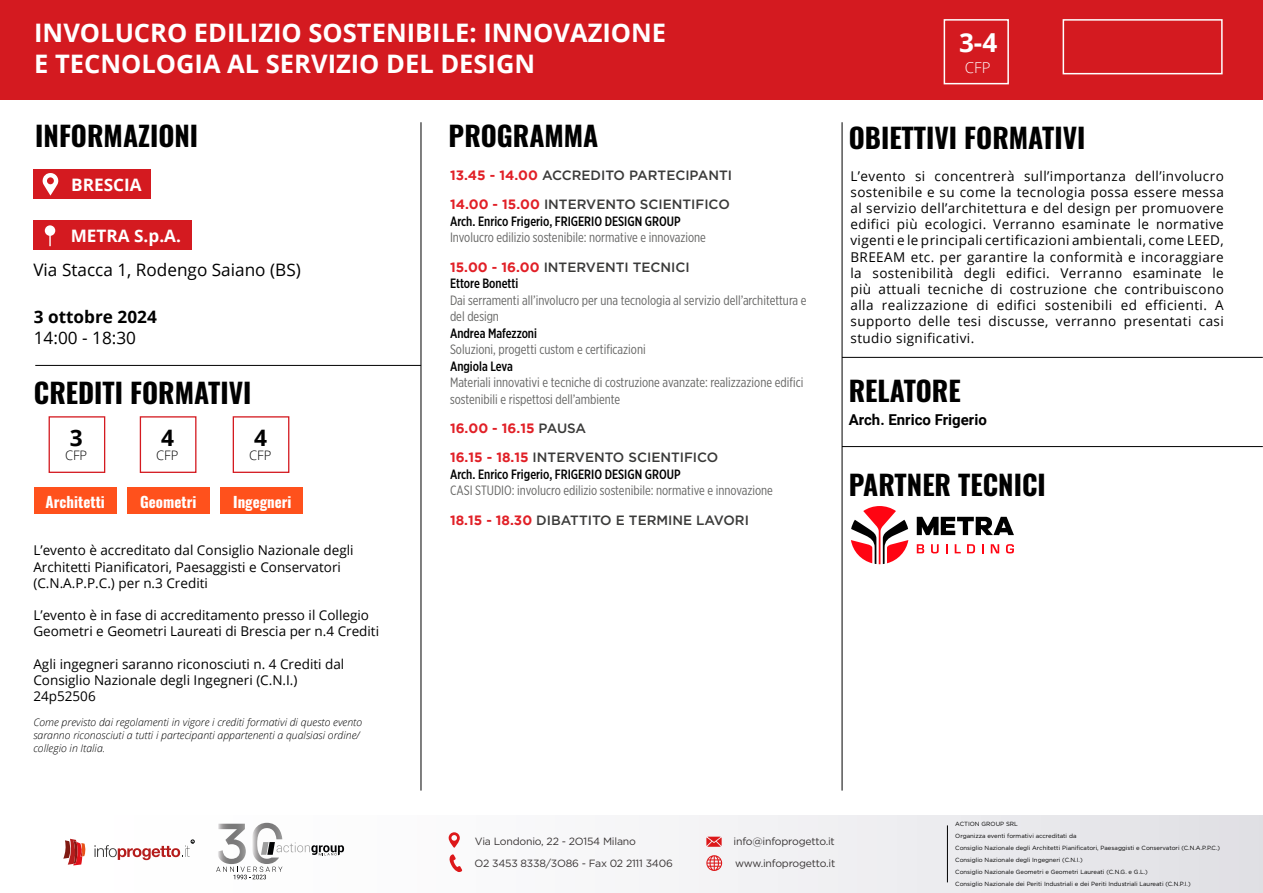
<style>
.page{position:relative;width:1263px;height:893px;background:#fff}
.page>*{position:absolute;margin:0;border:0;box-sizing:border-box;transform-origin:0 0}
.t1{font:700 27.6px "Oswald";color:#000}
.t2{font:700 26.1px "Open Sans";color:#fff}
.t3{font:700 25.5px/30.6px "Open Sans";color:#fff}
.t4{font:700 22.65px "Open Sans";color:#000}
.t5{font:17.1px "Open Sans";color:#000}
.t6{font:700 17.1px "Open Sans";color:#fff}
.t7{font:700 17.1px "Open Sans";color:#000}
.t8{font:700 15px "Roboto";color:#000}
.t9{font:300 15px "Open Sans";color:#fff}
.t10{font:700 14.85px "Oswald";color:#fff}
.t11{font:13.5px/16.2px "Open Sans";color:#000}
.t12{font:13.5px/16.5px "Gotham X Narrow";color:#666665}
.t13{font:500 13.5px/29.4px "Gotham";color:#3a3a39}
.t14{font:500 13.5px "Gotham X Narrow";color:#000}
.t15{font:300 13.05px "Open Sans";color:#000}
.t16{font:italic 300 10.5px/12.6px "Open Sans";color:#000}
.t17{font:10.5px "Gotham";letter-spacing:-.02em;color:#393535}
.t18{font:6px/12px "Gotham";color:#000}
.s1{font-weight:700;color:#e12027}
</style>
<div class="page">
<div style="left:0;top:815px;width:1263px;height:78px;background:linear-gradient(to right,#fff,#e3e3e7)"></div>
<svg style="left:449px;top:854px;width:13px;height:18px"></svg>
<svg style="left:706px;top:855px;width:16px;height:16px"></svg>
<svg style="left:706px;top:837px;width:16px;height:10px"></svg>
<svg style="left:449px;top:832px;width:11px;height:16px"></svg>
<hr style="left:947px;top:825px;width:1px;height:57px;background:#000">
<div style="left:0;top:0;width:1263px;height:99px;background:#d41a20"></div>
<hr style="left:421px;top:122px;width:1px;height:669px;background:#000">
<hr style="left:842px;top:122px;width:1px;height:669px;background:#000">
<div style="left:34px;top:169px;width:117px;height:30px;background:#d41a20"></div>
<div style="left:33px;top:220px;width:159px;height:30px;background:#d41a20"></div>
<div style="left:34px;top:488px;width:83px;height:26px;background:#ff511c"></div>
<div style="left:127px;top:488px;width:83px;height:26px;background:#ff511c"></div>
<div style="left:220px;top:488px;width:83px;height:26px;background:#ff511c"></div>
<svg style="left:42px;top:173px;width:17px;height:23px"></svg>
<div style="left:45px;top:225px;width:10px;height:11px;background:#fff;border-radius:5px"></div>
<div style="left:49px;top:416px;width:56px;height:57px;border:1px solid #d41a20"></div>
<div style="left:140px;top:416px;width:56px;height:57px;border:1px solid #d41a20"></div>
<div style="left:233px;top:416px;width:56px;height:57px;border:1px solid #d41a20"></div>
<hr style="left:35px;top:365px;width:386px;height:1px;background:#000">
<hr style="left:842px;top:446px;width:421px;height:1px;background:#000">
<hr style="left:842px;top:357px;width:421px;height:1px;background:#000">
<div style="left:944px;top:19px;width:65px;height:65px;border:2px solid #fff"></div>
<div style="left:1062px;top:19px;width:160px;height:55px;border:2px solid #fff"></div>
<svg style="left:63px;top:839px;width:24px;height:26px"></svg>
<svg style="left:95px;top:840px;width:99px;height:20px"></svg>
<svg style="left:216px;top:823px;width:128px;height:56px"></svg>
<svg style="left:917px;top:517px;width:97px;height:18px"></svg>
<svg style="left:917px;top:544px;width:7px;height:9px"></svg>
<svg style="left:931px;top:544px;width:8px;height:9px"></svg>
<svg style="left:955px;top:544px;width:6px;height:9px"></svg>
<svg style="left:967px;top:544px;width:8px;height:9px"></svg>
<svg style="left:991px;top:544px;width:8px;height:9px"></svg>
<svg style="left:1006px;top:544px;width:8px;height:9px"></svg>
<svg style="left:851px;top:506px;width:57px;height:58px"></svg>
<h3 class="t3" style="left:34px;top:17px;width:633px">INVOLUCRO EDILIZIO SOSTENIBILE: INNOVAZIONE<br>E TECNOLOGIA AL SERVIZIO DEL DESIGN</h3>
<h2 class="t2" style="left:959px;top:24px;width:40px">3-4</h2>
<p class="t9" style="left:965px;top:57px;width:27px">CFP</p>
<h1 class="t1" style="left:35px;top:122px;width:164px">INFORMAZIONI</h1>
<h1 class="t1" style="left:449px;top:122px;width:151px">PROGRAMMA</h1>
<h1 class="t1" style="left:849px;top:123px;width:238px">OBIETTIVI FORMATIVI</h1>
<p class="t6" style="left:71px;top:173px;width:72px">BRESCIA</p>
<p class="t6" style="left:71px;top:224px;width:112px">METRA S.p.A.</p>
<p class="t5" style="left:33px;top:258px;width:269px">Via Stacca 1, Rodengo Saiano (BS)</p>
<p class="t7" style="left:34px;top:305px;width:124px">3 ottobre 2024</p>
<p class="t5" style="left:34px;top:326px;width:104px">14:00 - 18:30</p>
<h1 class="t1" style="left:34px;top:378px;width:219px">CREDITI FORMATIVI</h1>
<h3 class="t4" style="left:70px;top:422px;width:14px">3</h3>
<h3 class="t4" style="left:161px;top:422px;width:14px">4</h3>
<h3 class="t4" style="left:254px;top:422px;width:14px">4</h3>
<p class="t15" style="left:65px;top:446px;width:24px">CFP</p>
<p class="t15" style="left:156px;top:446px;width:24px">CFP</p>
<p class="t15" style="left:249px;top:446px;width:24px">CFP</p>
<p class="t10" style="left:46px;top:494px;width:61px">Architetti</p>
<p class="t10" style="left:140px;top:494px;width:58px">Geometri</p>
<p class="t10" style="left:233px;top:494px;width:60px">Ingegneri</p>
<p class="t11" style="left:33px;top:542px;width:322px">L’evento è accreditato dal Consiglio Nazionale degli<br>Architetti Pianificatori, Paesaggisti e Conservatori (C.N.A.P.P.C.) per n.3 Crediti</p>
<p class="t11" style="left:33px;top:607px;width:347px">L’evento è in fase di accreditamento presso il Collegio<br>Geometri e Geometri Laureati di Brescia per n.4 Crediti</p>
<p class="t11" style="left:33px;top:655px;width:312px">Agli ingegneri saranno riconosciuti n. 4 Crediti dal<br>Consiglio Nazionale degli Ingegneri (C.N.I.)<br>24p52506</p>
<p class="t16" style="left:33px;top:716px;width:330px">Come previsto dai regolamenti in vigore i crediti formativi di questo evento saranno riconosciuti a tutti i partecipanti appartenenti a qualsiasi ordine/ collegio in Italia.</p>
<p class="t13" style="left:450px;top:160px;width:284px"><span class="s1">13.45 - 14.00</span> ACCREDITO PARTECIPANTI<br><span class="s1">14.00 - 15.00</span> INTERVENTO SCIENTIFICO</p>
<p class="t14" style="left:450px;top:213px;width:232px">Arch. Enrico Frigerio, FRIGERIO DESIGN GROUP</p>
<p class="t12" style="left:450px;top:229px;width:257px">Involucro edilizio sostenibile: normative e innovazione</p>
<p class="t13" style="left:450px;top:252px;width:241px"><span class="s1">15.00 - 16.00</span> INTERVENTI TECNICI</p>
<p class="t14" style="left:450px;top:275px;width:70px">Ettore Bonetti</p>
<p class="t12" style="left:450px;top:291px;width:358px">Dai serramenti all’involucro per una tecnologia al servizio dell’architettura e del design</p>
<p class="t14" style="left:450px;top:325px;width:89px">Andrea Mafezzoni</p>
<p class="t12" style="left:450px;top:341px;width:197px">Soluzioni, progetti custom e certificazioni</p>
<p class="t14" style="left:450px;top:358px;width:64px">Angiola Leva</p>
<p class="t12" style="left:450px;top:374px;width:355px">Materiali innovativi e tecniche di costruzione avanzate: realizzazione edifici sostenibili e rispettosi dell’ambiente</p>
<p class="t13" style="left:450px;top:413px;width:270px"><span class="s1">16.00 - 16.15</span> PAUSA<br><span class="s1">16.15 - 18.15</span> INTERVENTO SCIENTIFICO</p>
<p class="t14" style="left:450px;top:466px;width:232px">Arch. Enrico Frigerio, FRIGERIO DESIGN GROUP</p>
<p class="t12" style="left:450px;top:482px;width:324px">CASI STUDIO: involucro edilizio sostenibile: normative e innovazione</p>
<p class="t13" style="left:450px;top:505px;width:300px"><span class="s1">18.15 - 18.30</span> DIBATTITO E TERMINE LAVORI</p>
<p class="t11" style="left:850px;top:167px;width:375px;text-align:justify">L’evento si concentrerà sull’importanza dell’involucro sostenibile e su come la tecnologia possa essere messa al servizio dell’architettura e del design per promuovere edifici più ecologici. Verranno esaminate le normative vigenti e le principali certificazioni ambientali, come LEED, BREEAM etc. per garantire la conformità e incoraggiare la sostenibilità degli edifici. Verranno esaminate le più attuali tecniche di costruzione che contribuiscono alla realizzazione di edifici sostenibili ed efficienti. A supporto delle tesi discusse, verranno presentati casi studio significativi.</p>
<h1 class="t1" style="left:849px;top:376px;width:113px">RELATORE</h1>
<p class="t8" style="left:849px;top:409px;width:140px">Arch. Enrico Frigerio</p>
<h1 class="t1" style="left:849px;top:471px;width:199px">PARTNER TECNICI</h1>
<p class="t17" style="left:475px;top:834px;width:163px">Via Londonio, 22 - 2O154 Milano</p>
<p class="t17" style="left:734px;top:835px;width:103px">info@infoprogetto.it</p>
<p class="t17" style="left:474px;top:857px;width:200px">O2 3453 8338/3O86 - Fax 02 2111 3406</p>
<p class="t17" style="left:735px;top:856px;width:102px">www.infoprogetto.it</p>
<p class="t18" style="left:955px;top:817px;width:266px">ACTION GROUP SRL<br>Organizza eventi formativi accreditati da<br>Consiglio Nazionale degli Architetti Pianificatori, Paesaggisti e Conservatori (C.N.A.P.P.C.)<br>Consiglio Nazionale degli Ingegneri (C.N.I.)<br>Consiglio Nazionale Geometri e Geometri Laureati (C.N.G. e G.L.)<br>Consiglio Nazionale dei Periti Industriali e dei Periti Industriali Laureati (C.N.P.I.)</p>
</div>
